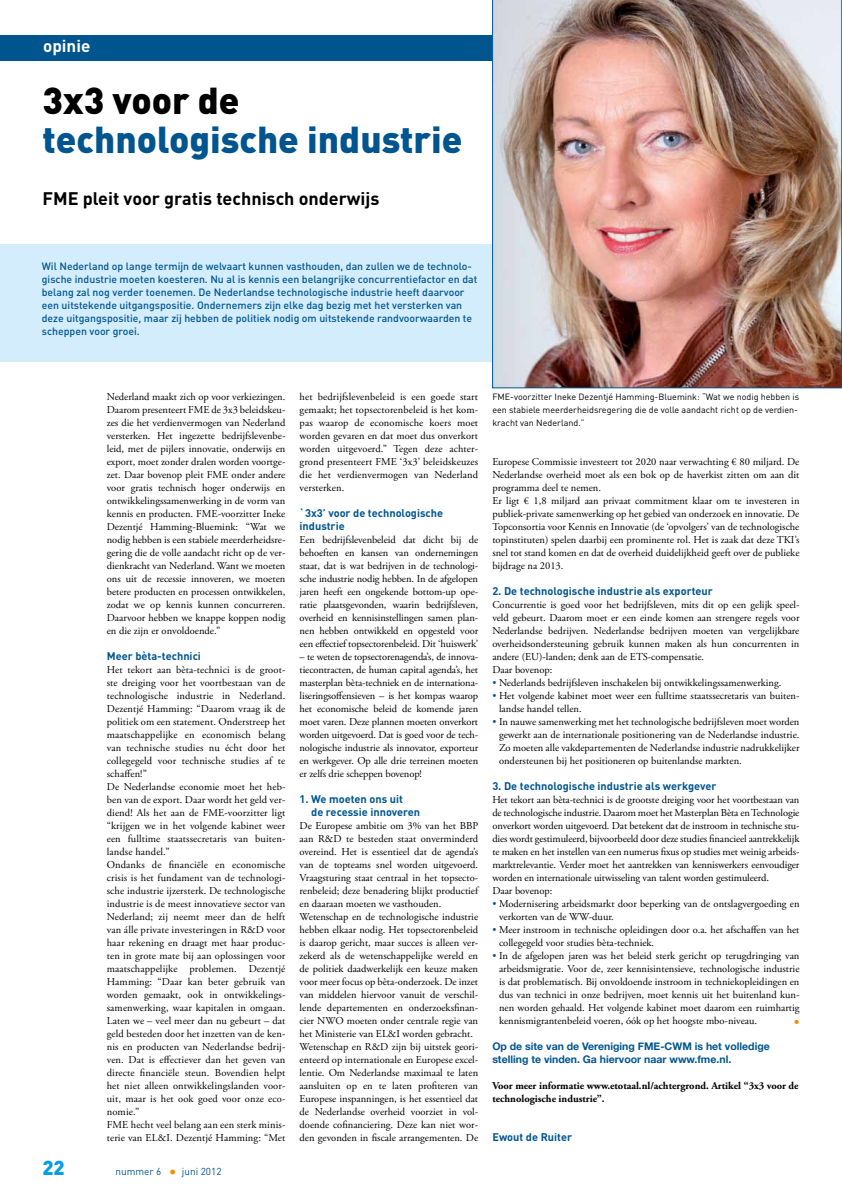
<style>
.page{position:relative;width:842px;height:1191px;background:#fff}
.page>*{position:absolute;margin:0;border:0;box-sizing:border-box;transform-origin:0 0}
.t1{font:900 37px "DIN";color:#00558f}
.t2{font:900 37px "DIN";color:#000}
.t3{font:900 20px "DIN";color:#009ee3}
.t4{font:700 18px "DIN";color:#000}
.t5{font:700 17px "DIN";color:#fff}
.t6{font:15px "Adobe Garamond Pro";color:#f39100}
.t7{font:700 11px/13px "DIN";color:#00558f}
.t8{font:10.5px/13px "Adobe Garamond Pro";color:#000}
.t9{font:500 10.5px/13px "DIN";color:#00558f}
.t10{font:700 10.5px/13px "Adobe Garamond Pro";color:#000}
.t11{font:700 10.5px/13px "Helvetica Neue";color:#00558f}
.t12{font:10px "DIN";color:#00558f}
.t13{font:9px/13px "DIN";color:#000}
.s1{font-size:15px;color:#f39100}
.s2{color:#00558f}
</style>
<div class="page">
<div style="left:0;top:36px;width:838px;height:25px;background:#00558f"></div>
<div style="left:0;top:244px;width:492px;height:118px;background:#d4edfc"></div>
<img style="left:492px;top:0;width:350px;height:388px">
<h3 class="t5" style="left:43px;top:35px;width:49px">opinie</h3>
<h1 class="t2" style="left:43px;top:76px;width:199px">3x3 voor de</h1>
<h1 class="t1" style="left:43px;top:115px;width:421px">technologische industrie</h1>
<h3 class="t4" style="left:43px;top:187px;width:338px">FME pleit voor gratis technisch onderwijs</h3>
<p class="t9" style="left:42px;top:259px;width:437px">Wil Nederland op lange termijn de welvaart kunnen vasthouden, dan zullen we de technolo&shy;gische industrie moeten koesteren. Nu al is kennis een belangrijke concurrentiefactor en dat belang zal nog verder toenemen. De Nederlandse technologische industrie heeft daarvoor een uitstekende uitgangspositie. Ondernemers zijn elke dag bezig met het versterken van deze uitgangspositie, maar zij hebben de politiek nodig om uitstekende randvoorwaarden te scheppen voor groei.</p>
<p class="t8" style="left:107px;top:391px;width:180px;text-align:justify">Nederland maakt zich op voor verkiezingen.<br>Daarom presenteert FME de 3x3 beleidskeu&shy;zes die het verdienvermogen van Nederland versterken. Het ingezette bedrijfslevenbe&shy;leid, met de pijlers innovatie, onderwijs en export, moet zonder dralen worden voortge&shy;zet. Daar bovenop pleit FME onder andere voor gratis technisch hoger onderwijs en ontwikkelingssamenwerking in de vorm van kennis en producten. FME-voorzitter Ineke Dezentjé Hamming-Bluemink: “Wat we nodig hebben is een stabiele meerderheidsre&shy;gering die de volle aandacht richt op de ver&shy;dienkracht van Nederland. Want we moeten ons uit de recessie innoveren, we moeten betere producten en processen ontwikkelen, zodat we op kennis kunnen concurreren.<br>Daarvoor hebben we knappe koppen nodig en die zijn er onvoldoende.”</p>
<p class="t7" style="left:107px;top:649px;width:96px">Meer bèta-technici</p>
<p class="t8" style="left:107px;top:664px;width:180px">Het tekort aan bèta-technici is de groot&shy;ste dreiging voor het voortbestaan van de technologische industrie in Nederland.<br>Dezentjé Hamming: “Daarom vraag ik de politiek om een statement. Onderstreep het maatschappelijke en economisch belang van technische studies nu écht door het collegegeld voor technische studies af te schaffen!”<br>De Nederlandse economie moet het heb&shy;ben van de export. Daar wordt het geld ver&shy;diend! Als het aan de FME-voorzitter ligt “krijgen we in het volgende kabinet weer een fulltime staatssecretaris van buiten&shy;landse handel.”<br>Ondanks de financiële en economische crisis is het fundament van de technologi&shy;sche industrie ijzersterk. De technologische industrie is de meest innovatieve sector van Nederland; zij neemt meer dan de helft van álle private investeringen in R&amp;D voor haar rekening en draagt met haar produc&shy;ten in grote mate bij aan oplossingen voor maatschappelijke problemen. Dezentjé Hamming: “Daar kan beter gebruik van worden gemaakt, ook in ontwikkelings&shy;samenwerking, waar kapitalen in omgaan.<br>Laten we – veel meer dan nu gebeurt – dat geld besteden door het inzetten van de ken&shy;nis en producten van Nederlandse bedrij&shy;ven. Dat is effectiever dan het geven van directe financiële steun. Bovendien helpt het niet alleen ontwikkelingslanden voor&shy;uit, maar is het ook goed voor onze eco&shy;nomie.”<br>FME hecht veel belang aan een sterk minis&shy;terie van EL&amp;I. Dezentjé Hamming: “Met</p>
<h2 class="t3" style="left:43px;top:1154px;width:24px">22</h2>
<p class="t12" style="left:115px;top:1165px;width:108px">nummer 6 <span class="s1">•</span> juni 2012</p>
<p class="t8" style="left:300px;top:391px;width:180px;text-align:justify">het bedrijfslevenbeleid is een goede start gemaakt; het topsectorenbeleid is het kom&shy;pas waarop de economische koers moet worden gevaren en dat moet dus onverkort worden uitgevoerd.” Tegen deze achter&shy;grond presenteert FME ‘3x3’ beleidskeuzes die het verdienvermogen van Nederland versterken.</p>
<p class="t7" style="left:300px;top:506px;width:145px">`3x3’ voor de technologische industrie</p>
<p class="t8" style="left:300px;top:534px;width:180px;text-align:justify">Een bedrijfslevenbeleid dat dicht bij de behoeften en kansen van ondernemingen staat, dat is wat bedrijven in de technologi&shy;sche industrie nodig hebben. In de afgelopen jaren heeft een ongekende bottom-up ope&shy;ratie plaatsgevonden, waarin bedrijfsleven, overheid en kennisinstellingen samen plan&shy;nen hebben ontwikkeld en opgesteld voor een effectief topsectorenbeleid. Dit ‘huiswerk’</p>
<p class="t8" style="left:300px;top:651px;width:180px;text-align:justify">– te weten de topsectorenagenda’s, de innova&shy;tiecontracten, de human capital agenda’s, het masterplan bèta-techniek en de internationa&shy;liseringsoffensieven – is het kompas waarop het economische beleid de komende jaren moet varen. Deze plannen moeten onverkort worden uitgevoerd. Dat is goed voor de tech&shy;nologische industrie als innovator, exporteur en werkgever. Op alle drie terreinen moeten er zelfs drie scheppen bovenop!</p>
<p class="t7" style="left:311px;top:792px;width:110px;text-indent:-12px">1. We moeten ons uit<br>de recessie innoveren</p>
<p class="t8" style="left:300px;top:820px;width:180px">De Europese ambitie om 3% van het BBP aan R&amp;D te besteden staat onverminderd overeind. Het is essentieel dat de agenda’s van de topteams snel worden uitgevoerd.<br>Vraagsturing staat centraal in het topsecto&shy;renbeleid; deze benadering blijkt productief en daaraan moeten we vasthouden.<br>Wetenschap en de technologische industrie hebben elkaar nodig. Het topsectorenbeleid is daarop gericht, maar succes is alleen ver&shy;zekerd als de wetenschappelijke wereld en de politiek daadwerkelijk een keuze maken voor meer focus op bèta-onderzoek. De inzet van middelen hiervoor vanuit de verschil&shy;lende departementen en onderzoeksfinan&shy;cier NWO moeten onder centrale regie van het Ministerie van EL&amp;I worden gebracht.<br>Wetenschap en R&amp;D zijn bij uitstek geori&shy;ënteerd op internationale en Europese excel&shy;lentie. Om Nederlandse maximaal te laten aansluiten op en te laten profiteren van Europese inspanningen, is het essentieel dat de Nederlandse overheid voorziet in vol&shy;doende cofinanciering. Deze kan niet wor&shy;den gevonden in fiscale arrangementen. De</p>
<p class="t13" style="left:492px;top:390px;width:308px">FME-voorzitter Ineke Dezentjé Hamming-Bluemink: “Wat we nodig hebben is een stabiele meerderheidsregering die de volle aandacht richt op de verdien&shy;kracht van Nederland.”</p>
<p class="t8" style="left:492px;top:456px;width:309px">Europese Commissie investeert tot 2020 naar verwachting € 80 miljard. De Nederlandse overheid moet als een bok op de haverkist zitten om aan dit programma deel te nemen.<br>Er ligt € 1,8 miljard aan privaat commitment klaar om te investeren in publiek-private samenwerking op het gebied van onderzoek en innovatie. De Topconsortia voor Kennis en Innovatie (de ‘opvolgers’ van de technologische topinstituten) spelen daarbij een prominente rol. Het is zaak dat deze TKI’s snel tot stand komen en dat de overheid duidelijkheid geeft over de publieke bijdrage na 2013.</p>
<p class="t7" style="left:492px;top:584px;width:222px">2. De technologische industrie als exporteur</p>
<p class="t8" style="left:492px;top:599px;width:309px">Concurrentie is goed voor het bedrijfsleven, mits dit op een gelijk speel&shy;veld gebeurt. Daarom moet er een einde komen aan strengere regels voor Nederlandse bedrijven. Nederlandse bedrijven moeten van vergelijkbare overheidsondersteuning gebruik kunnen maken als hun concurrenten in andere (EU)-landen; denk aan de ETS-compensatie.<br>Daar bovenop:</p>
<p class="t8" style="left:492px;top:677px;width:291px"><span class="s2">•</span> Nederlands bedrijfsleven inschakelen bij ontwikkelingssamenwerking.</p>
<p class="t8" style="left:499px;top:690px;width:302px;text-indent:-7px"><span class="s2">•</span> Het volgende kabinet moet weer een fulltime staatssecretaris van buiten&shy;landse handel tellen.</p>
<p class="t8" style="left:499px;top:716px;width:302px;text-align:justify;text-indent:-7px"><span class="s2">•</span> In nauwe samenwerking met het technologische bedrijfsleven moet worden gewerkt aan de internationale positionering van de Nederlandse industrie.<br>Zo moeten alle vakdepartementen de Nederlandse industrie nadrukkelijker ondersteunen bij het positioneren op buitenlandse markten.</p>
<p class="t7" style="left:492px;top:779px;width:226px">3. De technologische industrie als werkgever</p>
<p class="t8" style="left:492px;top:794px;width:309px">Het tekort aan bèta-technici is de grootste dreiging voor het voortbestaan van de technologische industrie. Daarom moet het Masterplan Bèta en Technologie onverkort worden uitgevoerd. Dat betekent dat de instroom in technische stu&shy;dies wordt gestimuleerd, bijvoorbeeld door deze studies financieel aantrekkelijk te maken en het instellen van een numerus fixus op studies met weinig arbeids&shy;marktrelevantie. Verder moet het aantrekken van kenniswerkers eenvoudiger worden en internationale uitwisseling van talent worden gestimuleerd.<br>Daar bovenop:</p>
<p class="t8" style="left:499px;top:898px;width:302px;text-indent:-7px"><span class="s2">•</span> Modernisering arbeidsmarkt door beperking van de ontslagvergoeding en verkorten van de WW-duur.</p>
<p class="t8" style="left:499px;top:924px;width:302px;text-indent:-7px"><span class="s2">•</span> Meer instroom in technische opleidingen door o.a. het afschaffen van het collegegeld voor studies bèta-techniek.</p>
<p class="t8" style="left:499px;top:950px;width:302px;text-align:justify;text-indent:-7px"><span class="s2">•</span> In de afgelopen jaren was het beleid sterk gericht op terugdringing van arbeidsmigratie. Voor de, zeer kennisintensieve, technologische industrie is dat problematisch. Bij onvoldoende instroom in techniekopleidingen en dus van technici in onze bedrijven, moet kennis uit het buitenland kun&shy;nen worden gehaald. Het volgende kabinet moet daarom een ruimhartig kennismigrantenbeleid voeren, óók op het hoogste mbo-niveau.</p>
<h3 class="t6" style="left:794px;top:1013px;width:7px">•</h3>
<p class="t11" style="left:492px;top:1040px;width:279px">Op de site van de Vereniging FME-CWM is het volledige stelling te vinden. Ga hiervoor naar www.fme.nl.</p>
<p class="t10" style="left:492px;top:1079px;width:308px">Voor meer informatie www.etotaal.nl/achtergrond. Artikel “3x3 voor de technologische industrie”.</p>
<p class="t7" style="left:492px;top:1130px;width:81px">Ewout de Ruiter</p>
</div>
